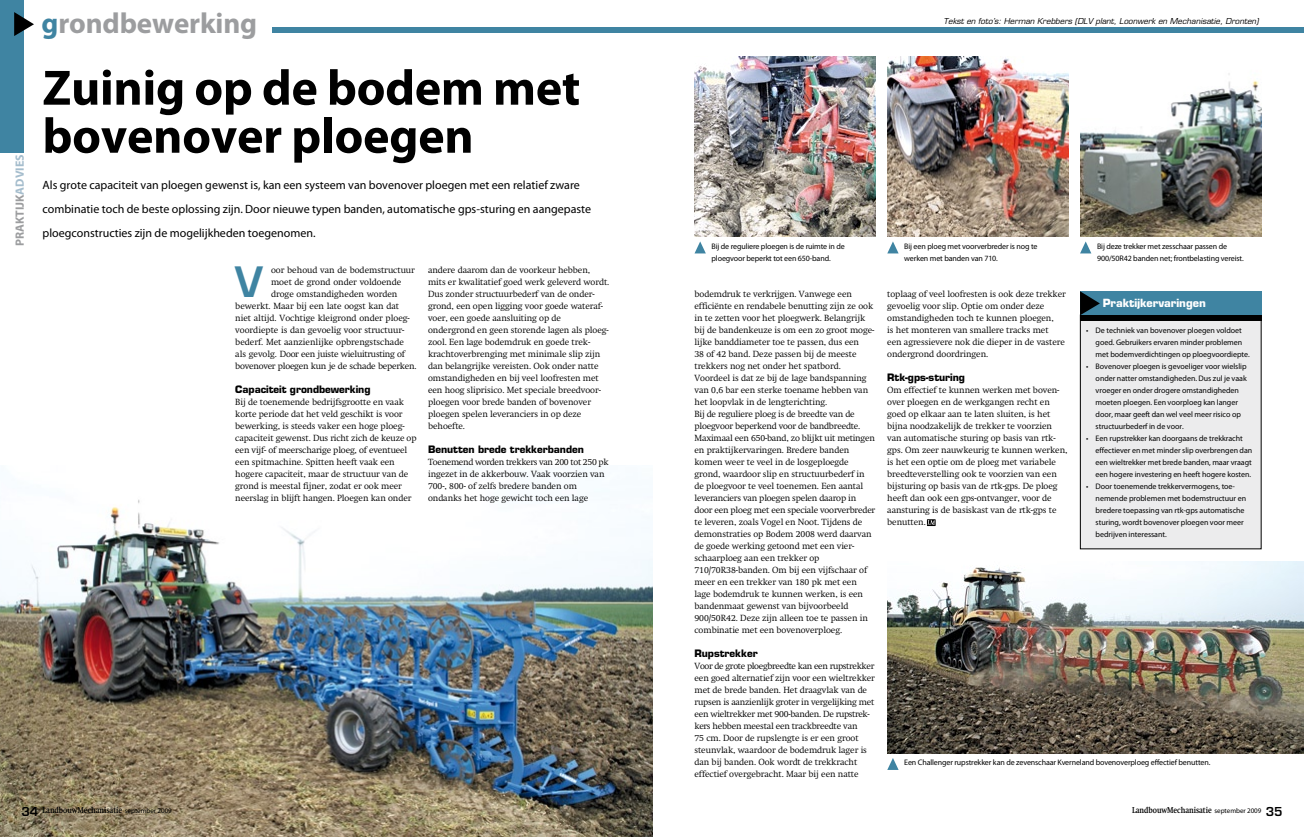
<style>
.page{position:relative;width:1304px;height:837px;background:#fff}
.page>*{position:absolute;margin:0;border:0;box-sizing:border-box;transform-origin:0 0}
.t1{font:700 50px/48px "Myriad Pro";letter-spacing:-.005em;color:#000}
.t2{font:600 40.8px "Eurostile LT Std";color:#3f84a2}
.t3{font:700 29px "Myriad Pro";letter-spacing:-.005em;color:#9c9d9f}
.t4{font:12px/24px "Myriad Pro";color:#000}
.t5{font:700 12px "Myriad Pro";letter-spacing:-.005em;color:#9c9d9f}
.t6{font:700 11px "Eurostile LT Std";color:#fff}
.t7{font:700 10px "Eurostile LT Std";letter-spacing:-.005em;color:#000}
.t8{font:300 8.8px/12px "Swift";letter-spacing:-.005em;color:#000}
.t9{font:300 8.8px "Swift";letter-spacing:-.025em;color:#000}
.t10{font:700 8.4px "Swift";letter-spacing:-.005em;color:#000;scale:.83 1}
.t11{font:8px/12px "Myriad Pro";letter-spacing:-.005em;color:#000}
.t12{font:italic 8px "Eurostile LT Std";color:#000}
.s1{color:#a5bdcd}
.s2{color:#3f84a2}
.s3{font-family:"Eurostile LT Std";font-weight:600;font-size:12px}
.s4{font-family:"Myriad Pro";font-weight:400;font-size:7px}
</style>
<div class="page">
<div style="left:0;top:0;width:24px;height:153px;background:#3f84a2"></div>
<svg style="left:14px;top:12px;width:20px;height:24px"></svg>
<div style="left:272px;top:27px;width:380px;height:5px;background:#3f84a2"></div>
<div style="left:652px;top:27px;width:652px;height:5px;background:#3f84a2"></div>
<img style="left:0;top:490px;width:653px;height:346px">
<img style="left:694px;top:57px;width:182px;height:180px">
<img style="left:887px;top:57px;width:182px;height:180px">
<img style="left:1080px;top:73px;width:181px;height:164px">
<svg style="left:694px;top:241px;width:12px;height:12px"></svg>
<svg style="left:887px;top:241px;width:12px;height:12px"></svg>
<svg style="left:1080px;top:241px;width:11px;height:12px"></svg>
<svg style="left:927px;top:519px;width:9px;height:7px"></svg>
<svg style="left:927px;top:520px;width:8px;height:5px"></svg>
<img style="left:887px;top:561px;width:417px;height:192px">
<svg style="left:887px;top:758px;width:11px;height:11px"></svg>
<div style="left:1080px;top:315px;width:181px;height:233px;background:#ececed"></div>
<div style="left:1080px;top:314px;width:181px;height:235px;border:1px solid #000"></div>
<div style="left:1080px;top:315px;width:181px;height:5px;background:#000"></div>
<div style="left:1080px;top:291px;width:181px;height:24px;background:#3f84a2"></div>
<svg style="left:1080px;top:291px;width:20px;height:24px"></svg>
<h3 class="t5" style="left:12px;top:246px;width:93px;rotate:-90deg">praKtijk<span class="s1">advies</span></h3>
<h3 class="t3" style="left:42px;top:4px;width:217px"><span class="s2">g</span>rondbewerking</h3>
<h1 class="t1" style="left:43px;top:62px;width:539px">Zuinig op de bodem met bovenover ploegen</h1>
<p class="t4" style="left:43px;top:172px;width:550px">Als grote capaciteit van ploegen gewenst is, kan een systeem van bovenover ploegen met een relatief zware combinatie toch de beste oplossing zijn. Door nieuwe typen banden, automatische gps-sturing en aangepaste ploegconstructies zijn de mogelijkheden toegenomen.</p>
<h2 class="t2" style="left:235px;top:256px;width:29px">V</h2>
<p class="t8" style="left:271px;top:264px;width:145px">oor behoud van de bodemstructuur</p>
<p class="t8" style="left:271px;top:276px;width:132px">moet de grond onder voldoende</p>
<p class="t8" style="left:271px;top:288px;width:128px">droge omstandigheden worden</p>
<p class="t8" style="left:235px;top:300px;width:165px">bewerkt. Maar bij een late oogst kan dat</p>
<p class="t8" style="left:235px;top:312px;width:176px">niet altijd. Vochtige kleigrond onder ploeg-</p>
<p class="t8" style="left:235px;top:324px;width:171px">voordiepte is dan gevoelig voor structuur-</p>
<p class="t8" style="left:235px;top:336px;width:170px">bederf. Met aanzienlijke opbrengstschade</p>
<p class="t9" style="left:235px;top:348px;width:171px">als gevolg. Door een juiste wieluitrusting of</p>
<p class="t9" style="left:235px;top:360px;width:183px">bovenover ploegen kun je de schade beperken.</p>
<p class="t7" style="left:235px;top:383px;width:137px">Capaciteit grondbewerking</p>
<p class="t8" style="left:235px;top:396px;width:183px">Bij de toenemende bedrijfsgrootte en vaak korte periode dat het veld geschikt is voor bewerking, is steeds vaker een hoge ploeg&shy;capaciteit gewenst. Dus richt zich de keuze op een vijf- of meerscharige ploeg, of eventueel een spitmachine. Spitten heeft vaak een hogere capaciteit, maar de structuur van de grond is meestal fijner, zodat er ook meer neerslag in blijft hangen. Ploegen kan onder</p>
<p class="t8" style="left:428px;top:264px;width:183px">andere daarom dan de voorkeur hebben, mits er kwalitatief goed werk geleverd wordt.<br>Dus zonder structuurbederf van de onder&shy;grond, een open ligging voor goede wateraf&shy;voer, een goede aansluiting op de ondergrond en geen storende lagen als ploeg&shy;zool. Een lage bodemdruk en goede trek&shy;krachtoverbrenging met minimale slip zijn dan belangrijke vereisten. Ook onder natte omstandigheden en bij veel loofresten met een hoog sliprisico. Met speciale breedvoor&shy;ploegen voor brede banden of bovenover ploegen spelen leveranciers in op deze behoefte.</p>
<p class="t7" style="left:428px;top:443px;width:157px">Benutten brede trekkerbanden</p>
<p class="t8" style="left:428px;top:456px;width:182px">Toenemend worden trekkers van 200 tot 250 pk ingezet in de akkerbouw. Vaak voorzien van 700-, 800- of zelfs bredere banden om ondanks het hoge gewicht toch een lage</p>
<p class="t12" style="left:944px;top:17px;width:317px">Tekst en foto’s: Herman Krebbers (DLV plant, Loonwerk en Mechanisatie, Dronten)</p>
<p class="t11" style="left:711px;top:240px;width:135px">Bij de reguliere ploegen is de ruimte in de ploegvoor beperkt tot een 650-band.</p>
<p class="t11" style="left:904px;top:240px;width:135px">Bij een ploeg met voorverbreder is nog te werken met banden van 710.</p>
<p class="t11" style="left:1097px;top:240px;width:148px">Bij deze trekker met zesschaar passen de<br>900/50R42 banden net; frontbelasting vereist.</p>
<p class="t8" style="left:694px;top:288px;width:182px">bodemdruk te verkrijgen. Vanwege een efficiënte en rendabele benutting zijn ze ook in te zetten voor het ploegwerk. Belangrijk bij de bandenkeuze is om een zo groot moge&shy;lijke banddiameter toe te passen, dus een<br>38 of 42 band. Deze passen bij de meeste trekkers nog net onder het spatbord.<br>Voordeel is dat ze bij de lage bandspanning van 0,6 bar een sterke toename hebben van het loopvlak in de lengterichting.<br>Bij de reguliere ploeg is de breedte van de ploegvoor beperkend voor de bandbreedte.<br>Maximaal een 650-band, zo blijkt uit metingen en praktijkervaringen. Bredere banden komen weer te veel in de losgeploegde grond, waardoor slip en structuurbederf in de ploegvoor te veel toenemen. Een aantal leveranciers van ploegen spelen daarop in door een ploeg met een speciale voorverbreder te leveren, zoals Vogel en Noot. Tijdens de demonstraties op Bodem 2008 werd daarvan de goede werking getoond met een vier&shy;schaarploeg aan een trekker op 710/70R38-banden. Om bij een vijfschaar of meer en een trekker van 180 pk met een<br>lage bodemdruk te kunnen werken, is een bandenmaat gewenst van bijvoorbeeld 900/50R42. Deze zijn alleen toe te passen in combinatie met een bovenoverploeg.</p>
<p class="t7" style="left:694px;top:647px;width:65px">Rupstrekker</p>
<p class="t8" style="left:694px;top:660px;width:182px">Voor de grote ploegbreedte kan een rupstrekker een goed alternatief zijn voor een wieltrekker met de brede banden. Het draagvlak van de rupsen is aanzienlijk groter in vergelijking met een wieltrekker met 900-banden. De rupstrek&shy;kers hebben meestal een trackbreedte van<br>75 cm. Door de rupslengte is er een groot steunvlak, waardoor de bodemdruk lager is dan bij banden. Ook wordt de trekkracht effectief overgebracht. Maar bij een natte</p>
<p class="t8" style="left:887px;top:288px;width:180px">toplaag of veel loofresten is ook deze trekker gevoelig voor slip. Optie om onder deze omstandigheden toch te kunnen ploegen,<br>is het monteren van smallere tracks met<br>een agressievere nok die dieper in de vastere ondergrond doordringen.</p>
<p class="t7" style="left:887px;top:371px;width:79px">Rtk-gps-sturing</p>
<p class="t8" style="left:887px;top:384px;width:182px">Om effectief te kunnen werken met boven&shy;over ploegen en de werkgangen recht en goed op elkaar aan te laten sluiten, is het bijna noodzakelijk de trekker te voorzien van automatische sturing op basis van rtk&shy;gps. Om zeer nauwkeurig te kunnen werken, is het een optie om de ploeg met variabele breedteverstelling ook te voorzien van een bijsturing op basis van de rtk-gps. De ploeg heeft dan ook een gps-ontvanger, voor de aansturing is de basiskast van de rtk-gps te benutten.</p>
<p class="t6" style="left:1103px;top:296px;width:105px">Praktijkervaringen</p>
<p class="t11" style="left:1096px;top:324px;width:156px;text-indent:-9px">• De techniek van bovenover ploegen voldoet goed. Gebruikers ervaren minder problemen met bodemverdichtingen op ploegvoordiepte.</p>
<p class="t11" style="left:1096px;top:360px;width:153px;text-indent:-9px">• Bovenover ploegen is gevoeliger voor wielslip onder natter omstandigheden. Dus zul je vaak vroeger en onder drogere omstandigheden moeten ploegen. Een voorploeg kan langer door, maar geeft dan wel veel meer risico op structuurbederf in de voor.</p>
<p class="t11" style="left:1096px;top:432px;width:158px;text-indent:-9px">• Een rupstrekker kan doorgaans de trekkracht effectiever en met minder slip overbrengen dan een wieltrekker met brede banden, maar vraagt een hogere investering en heeft hogere kosten.</p>
<p class="t11" style="left:1096px;top:480px;width:152px;text-indent:-9px">• Door toenemende trekkervermogens, toe&shy;nemende problemen met bodemstructuur en bredere toepassing van rtk-gps automatische sturing, wordt bovenover ploegen voor meer bedrijven interessant.</p>
<p class="t11" style="left:904px;top:756px;width:308px">Een Challenger rupstrekker kan de zevenschaar Kverneland bovenoverploeg effectief benutten.</p>
<p class="t10" style="left:21px;top:805px;width:183px"><span class="s3">34</span> LandbouwMechanisatie <span class="s4">september 2009</span></p>
<p class="t10" style="left:1132px;top:805px;width:183px">LandbouwMechanisatie <span class="s4">september 2009</span> <span class="s3">35</span></p>
</div>
